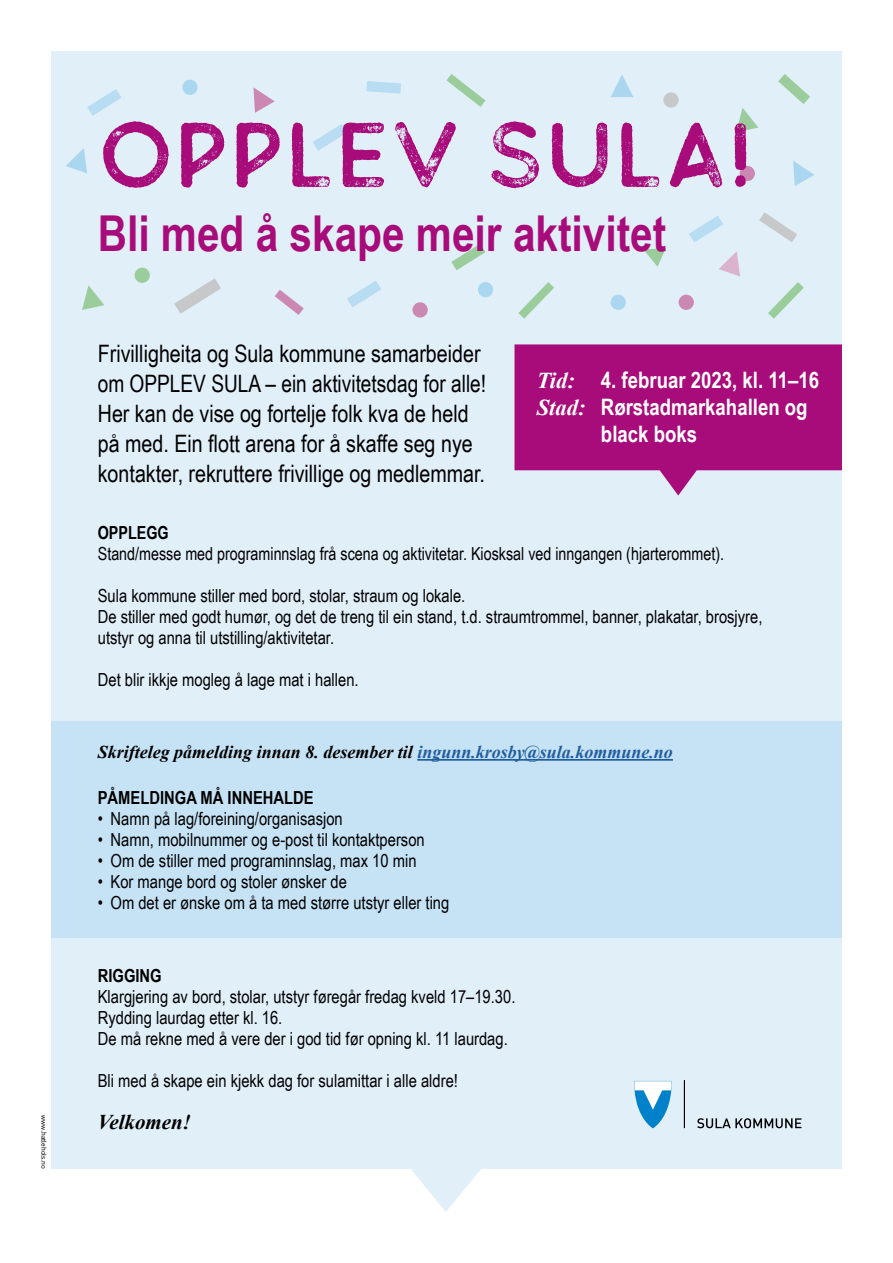
<style>
.page{position:relative;width:893px;height:1263px;background:#fff}
.page>*{position:absolute;margin:0;border:0;box-sizing:border-box;transform-origin:0 0}
.t1{font:90px "Buckwheat TC Sans Rough";color:#a80b7a}
.t2{font:700 49.5px "Arial Narrow";color:#a80b7a}
.t3{font:24px/30px "Arial Narrow";color:#000}
.t4{font:700 22.65px "Arial Narrow";color:#fff}
.t5{font:italic 700 21px "Times New Roman";color:#000}
.t6{font:18px/21px "Arial Narrow";color:#000}
.t7{font:italic 700 18px "Times New Roman";color:#000}
.t8{font:700 18px "Arial Narrow";color:#000}
.t9{font:7.5px "National";color:#000}
.s1{font-family:"Times New Roman";font-style:italic}
.s2{color:#215e9e}
</style>
<div class="page">
<div style="left:51px;top:51px;width:791px;height:1161px;background:#e1eff9"></div>
<div style="left:51px;top:721px;width:791px;height:217px;background:#c6e2f5"></div>
<svg style="left:514px;top:344px;width:328px;height:151px;background:#b1308e"></svg>
<svg style="left:634px;top:1081px;width:38px;height:47px"></svg>
<svg style="left:697px;top:1118px;width:104px;height:10px"></svg>
<hr style="left:684px;top:1081px;width:1px;height:47px;background:#000">
<svg style="left:174px;top:278px;width:47px;height:36px;background:#d8e1e9"></svg>
<svg style="left:759px;top:212px;width:38px;height:30px"></svg>
<svg style="left:366px;top:81px;width:35px;height:13px"></svg>
<svg style="left:87px;top:89px;width:35px;height:27px"></svg>
<svg style="left:347px;top:281px;width:34px;height:26px"></svg>
<svg style="left:313px;top:124px;width:34px;height:27px"></svg>
<svg style="left:689px;top:216px;width:34px;height:26px"></svg>
<svg style="left:451px;top:244px;width:34px;height:26px"></svg>
<svg style="left:778px;top:74px;width:32px;height:30px"></svg>
<svg style="left:446px;top:74px;width:39px;height:33px"></svg>
<svg style="left:518px;top:282px;width:36px;height:37px"></svg>
<svg style="left:768px;top:282px;width:36px;height:37px"></svg>
<div style="left:412px;top:302px;width:16px;height:16px;background:#ca88b3;border-radius:50%"></div>
<div style="left:740px;top:166px;width:15px;height:15px;background:#ca88b3;border-radius:50%"></div>
<div style="left:679px;top:295px;width:15px;height:15px;background:#ca88b3;border-radius:50%"></div>
<div style="left:182px;top:80px;width:16px;height:15px;background:#abd6f0;border-radius:50%"></div>
<div style="left:478px;top:282px;width:15px;height:15px;background:#abd6f0;border-radius:50%"></div>
<div style="left:611px;top:295px;width:15px;height:15px;background:#abd6f0;border-radius:50%"></div>
<div style="left:135px;top:268px;width:15px;height:15px;background:#9bcd9c;border-radius:50%"></div>
<svg style="left:611px;top:74px;width:22px;height:23px"></svg>
<svg style="left:66px;top:148px;width:21px;height:25px"></svg>
<svg style="left:253px;top:87px;width:22px;height:26px"></svg>
<svg style="left:793px;top:161px;width:21px;height:25px"></svg>
<svg style="left:719px;top:251px;width:21px;height:25px"></svg>
<svg style="left:82px;top:285px;width:22px;height:25px"></svg>
<svg style="left:736px;top:108px;width:22px;height:24px"></svg>
<svg style="left:643px;top:248px;width:23px;height:19px"></svg>
<svg style="left:275px;top:290px;width:29px;height:25px"></svg>
<div style="left:663px;top:92px;width:16px;height:16px;background:#c7c8ca;border-radius:50%"></div>
<hr style="left:417px;top:759px;width:256px;height:2px;background:#215e9e">
<p class="t9" style="left:49px;top:1115px;width:55px;rotate:90deg">www.hatlehols.no</p>
<p class="t1" style="left:98px;top:98px;width:657px">OPPLEV SULA!</p>
<p class="t2" style="left:98px;top:196px;width:570px">Bli med å skape meir aktivitet</p>
<p class="t3" style="left:98px;top:338px;width:390px">Frivilligheita og Sula kommune samarbeider om OPPLEV SULA – ein aktivitetsdag for alle!</p>
<p class="t3" style="left:98px;top:398px;width:389px">Her kan de vise og fortelje folk kva de held på med. Ein flott arena for å skaffe seg nye kontakter, rekruttere frivillige og medlemmar.</p>
<p class="t4" style="left:537px;top:363px;width:284px"><span class="s1">Tid:</span> 4. februar 2023, kl. 11–16</p>
<p class="t4" style="left:537px;top:390px;width:272px"><span class="s1">Stad:</span> Rørstadmarkahallen og</p>
<p class="t4" style="left:601px;top:417px;width:98px">black boks</p>
<p class="t8" style="left:98px;top:519px;width:72px">OPPLEGG</p>
<p class="t6" style="left:98px;top:543px;width:628px">Stand/messe med programinnslag frå scena og aktivitetar. Kiosksal ved inngangen (hjarterommet).</p>
<p class="t6" style="left:98px;top:585px;width:369px">Sula kommune stiller med bord, stolar, straum og lokale.</p>
<p class="t6" style="left:98px;top:606px;width:666px">De stiller med godt humør, og det de treng til ein stand, t.d. straumtrommel, banner, plakatar, brosjyre, utstyr og anna til utstilling/aktivitetar.</p>
<p class="t6" style="left:98px;top:669px;width:262px">Det blir ikkje mogleg å lage mat i hallen.</p>
<p class="t7" style="left:98px;top:739px;width:577px">Skrifteleg påmelding innan 8. desember til <span class="s2">ingunn.krosby@sula.kommune.no</span></p>
<p class="t8" style="left:98px;top:784px;width:217px">PÅMELDINGA MÅ INNEHALDE</p>
<p class="t6" style="left:98px;top:808px;width:246px">• Namn på lag/foreining/organisasjon</p>
<p class="t6" style="left:98px;top:829px;width:328px">• Namn, mobilnummer og e-post til kontaktperson</p>
<p class="t6" style="left:98px;top:850px;width:320px">• Om de stiller med programinnslag, max 10 min</p>
<p class="t6" style="left:98px;top:871px;width:251px">• Kor mange bord og stoler ønsker de</p>
<p class="t6" style="left:98px;top:892px;width:353px">• Om det er ønske om å ta med større utstyr eller ting</p>
<p class="t8" style="left:98px;top:962px;width:65px">RIGGING</p>
<p class="t6" style="left:98px;top:985px;width:419px">Klargjering av bord, stolar, utstyr føregår fredag kveld 17–19.30.</p>
<p class="t6" style="left:98px;top:1006px;width:186px">Rydding laurdag etter kl. 16.</p>
<p class="t6" style="left:98px;top:1027px;width:412px">De må rekne med å vere der i god tid før opning kl. 11 laurdag.</p>
<p class="t6" style="left:98px;top:1069px;width:362px">Bli med å skape ein kjekk dag for sulamittar i alle aldre!</p>
<p class="t5" style="left:98px;top:1107px;width:95px">Velkomen!</p>
</div>
